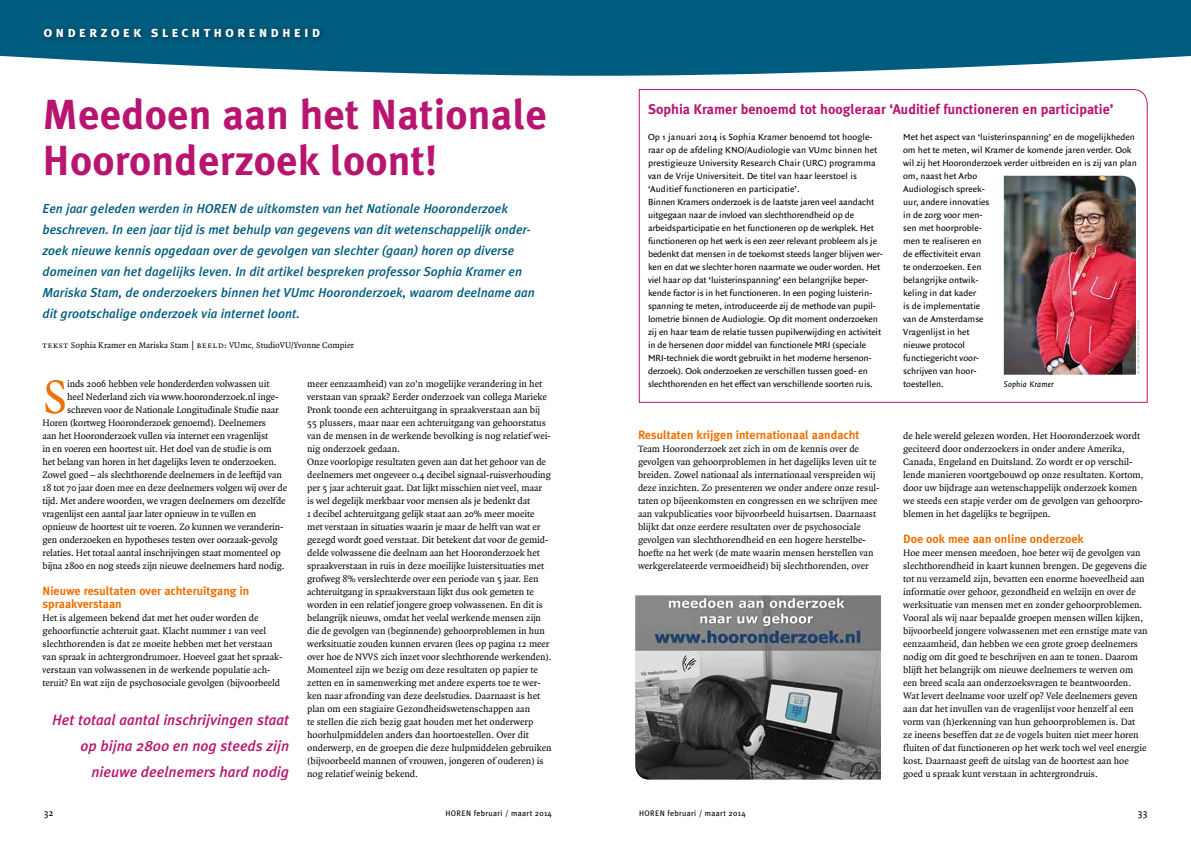
<style>
.page{position:relative;width:1191px;height:842px;background:#fff}
.page>*{position:absolute;margin:0;border:0;box-sizing:border-box;transform-origin:0 0}
.t1{font:50.6px "Quadraat";color:#ee7203}
.t2{font:700 42px/46px "Meta Plus";letter-spacing:.005em;color:#b81570}
.t3{font:italic 500 15px/26px "Meta Plus";color:#b81570;text-align:right}
.t4{font:15px "Meta Plus Bold Caps";letter-spacing:.2em;color:#fff}
.t5{font:700 14px "Meta Plus";color:#b81570}
.t6{font:italic 500 13px/21px "Meta Plus";color:#005c7e}
.t7{font:700 12px/13px "Meta Plus";color:#ee7203}
.t8{font:10px/13px "Quadraat";color:#000}
.t9{font:10px "Quadraat Sans";color:#000}
.t10{font:9.5px/13px "Quadraat Sans";letter-spacing:-.01em;color:#000}
.t11{font:9px "Quadraat";color:#000}
.t12{font:italic 9px "Quadraat Sans";letter-spacing:.02em;color:#000}
.t13{font:8px "Meta Plus";letter-spacing:.04em;color:#000}
.t14{font:4px "Quadraat Sans Small Caps";color:#9d9d9c}
.s1{font-family:"Quadraat Small Caps"}
</style>
<div class="page">
<svg style="left:0;top:0;width:1191px;height:76px;background:#1a6c8b"></svg>
<div style="left:40px;top:24px;width:285px;height:19px;background:#000;opacity:.5"></div>
<svg style="left:639px;top:89px;width:508px;height:314px"></svg>
<img style="left:1003px;top:176px;width:133px;height:199px">
<img style="left:635px;top:595px;width:246px;height:185px">
<h3 class="t4" style="left:44px;top:23px;width:278px">onderzoek slechthorendheid</h3>
<h2 class="t2" style="left:43px;top:91px;width:506px">Meedoen aan het Nationale<br>Hooronderzoek loont!</h2>
<p class="t6" style="left:43px;top:198px;width:494px">Een jaar geleden werden in HOREN de uitkomsten van het Nationale Hooronderzoek beschreven. In een jaar tijd is met behulp van gegevens van dit wetenschappelijk onder&shy;zoek nieuwe kennis opgedaan over de gevolgen van slechter (gaan) horen op diverse domeinen van het dagelijks leven. In dit artikel bespreken professor Sophia Kramer en Mariska Stam, de onderzoekers binnen het VUmc Hooronderzoek, waarom deelname aan dit grootschalige onderzoek via internet loont.</p>
<p class="t11" style="left:43px;top:340px;width:313px"><span class="s1">tekst</span> Sophia Kramer en Mariska Stam | <span class="s1">beeld:</span> VUmc, StudioVU/Yvonne Compier</p>
<h1 class="t1" style="left:43px;top:371px;width:27px">S</h1>
<p class="t8" style="left:67px;top:378px;width:204px">inds 2006 hebben vele honderderden volwassen uit</p>
<p class="t8" style="left:307px;top:378px;width:246px">meer eenzaamheid) van zo’n mogelijke verandering in het verstaan van spraak? Eerder onderzoek van collega Marieke Pronk toonde een achteruitgang in spraakverstaan aan bij 55 plussers, maar naar een achteruitgang van gehoorstatus van de mensen in de werkende bevolking is nog relatief wei&shy;nig onderzoek gedaan.<br>Onze voorlopige resultaten geven aan dat het gehoor van de deelnemers met ongeveer 0.4 decibel signaal-ruisverhouding per 5 jaar achteruit gaat. Dat lijkt misschien niet veel, maar<br>is wel degelijk merkbaar voor mensen als je bedenkt dat<br>1 decibel achteruitgang gelijk staat aan 20% meer moeite met verstaan in situaties waarin je maar de helft van wat er gezegd wordt goed verstaat. Dit betekent dat voor de gemid&shy;delde volwassene die deelnam aan het Hooronderzoek het spraakverstaan in ruis in deze moeilijke luistersituaties met grofweg 8% verslechterde over een periode van 5 jaar. Een achteruitgang in spraakverstaan lijkt dus ook gemeten te worden in een relatief jongere groep volwassenen. En dit is belangrijk nieuws, omdat het veelal werkende mensen zijn die de gevolgen van (beginnende) gehoorproblemen in hun werksituatie zouden kunnen ervaren (lees op pagina 12 meer over hoe de NVVS zich inzet voor slechthorende werkenden).<br>Momenteel zijn we bezig om deze resultaten op papier te zetten en in samenwerking met andere experts toe te wer&shy;ken naar afronding van deze deelstudies. Daarnaast is het plan om een stagiaire Gezondheidswetenschappen aan<br>te stellen die zich bezig gaat houden met het onderwerp hoorhulpmiddelen anders dan hoortoestellen. Over dit onderwerp, en de groepen die deze hulpmiddelen gebruiken (bijvoorbeeld mannen of vrouwen, jongeren of ouderen) is nog relatief weinig bekend.</p>
<p class="t8" style="left:67px;top:391px;width:213px">heel Nederland zich via www.hooronderzoek.nl inge-</p>
<p class="t8" style="left:67px;top:404px;width:213px">schreven voor de Nationale Longitudinale Studie naar</p>
<p class="t8" style="left:43px;top:417px;width:225px">Horen (kortweg Hooronderzoek genoemd). Deelnemers</p>
<p class="t8" style="left:43px;top:430px;width:227px">aan het Hooronderzoek vullen via internet een vragenlijst</p>
<p class="t8" style="left:43px;top:443px;width:230px">in en voeren een hoortest uit. Het doel van de studie is om</p>
<p class="t8" style="left:43px;top:456px;width:236px">het belang van horen in het dagelijks leven te onderzoeken.</p>
<p class="t8" style="left:43px;top:469px;width:241px">Zowel goed – als slechthorende deelnemers in de leeftijd van</p>
<p class="t8" style="left:43px;top:482px;width:246px">18 tot 70 jaar doen mee en deze deelnemers volgen wij over de</p>
<p class="t8" style="left:43px;top:495px;width:244px">tijd. Met andere woorden, we vragen deelnemers om dezelfde</p>
<p class="t8" style="left:43px;top:508px;width:215px">vragenlijst een aantal jaar later opnieuw in te vullen en</p>
<p class="t8" style="left:43px;top:521px;width:242px">opnieuw de hoortest uit te voeren. Zo kunnen we veranderin-</p>
<p class="t8" style="left:43px;top:534px;width:236px">gen onderzoeken en hypotheses testen over oorzaak-gevolg</p>
<p class="t8" style="left:43px;top:547px;width:240px">relaties. Het totaal aantal inschrijvingen staat momenteel op</p>
<p class="t8" style="left:43px;top:560px;width:243px">bijna 2800 en nog steeds zijn nieuwe deelnemers hard nodig.</p>
<p class="t7" style="left:43px;top:584px;width:208px">Nieuwe resultaten over achteruitgang in spraakverstaan</p>
<p class="t8" style="left:43px;top:612px;width:241px">Het is algemeen bekend dat met het ouder worden de gehoorfunctie achteruit gaat. Klacht nummer 1 van veel slechthorenden is dat ze moeite hebben met het verstaan van spraak in achtergrondrumoer. Hoeveel gaat het spraak&shy;verstaan van volwassenen in de werkende populatie ach&shy;teruit? En wat zijn de psychosociale gevolgen (bijvoorbeeld</p>
<h3 class="t3" style="left:52px;top:707px;width:238px">Het totaal aantal inschrijvingen staat op bijna 2800 en nog steeds zijn nieuwe deelnemers hard nodig</h3>
<h3 class="t5" style="left:648px;top:101px;width:467px">Sophia Kramer benoemd tot hoogleraar ‘Auditief functioneren en participatie’</h3>
<p class="t10" style="left:648px;top:131px;width:236px">Op 1 januari 2014 is Sophia Kramer benoemd tot hoogle&shy;raar op de afdeling KNO/Audiologie van VUmc binnen het prestigieuze University Research Chair (URC) programma van de Vrije Universiteit. De titel van haar leerstoel is ‘Auditief functioneren en participatie’.<br>Binnen Kramers onderzoek is de laatste jaren veel aandacht uitgegaan naar de invloed van slechthorendheid op de arbeidsparticipatie en het functioneren op de werkplek. Het functioneren op het werk is een zeer relevant probleem als je bedenkt dat mensen in de toekomst steeds langer blijven wer&shy;ken en dat we slechter horen naarmate we ouder worden. Het viel haar op dat ‘luisterinspanning’ een belangrijke beper&shy;kende factor is in het functioneren. In een poging luisterin&shy;spanning te meten, introduceerde zij de methode van pupil&shy;lometrie binnen de Audiologie. Op dit moment onderzoeken zij en haar team de relatie tussen pupilverwijding en activiteit in de hersenen door middel van functionele MRI (speciale MRI-techniek die wordt gebruikt in het moderne hersenon&shy;derzoek). Ook onderzoeken ze verschillen tussen goed- en slechthorenden en het effect van verschillende soorten ruis.</p>
<p class="t10" style="left:903px;top:130px;width:235px">Met het aspect van ‘luisterinspanning’ en de mogelijkheden om het te meten, wil Kramer de komende jaren verder. Ook wil zij het Hooronderzoek verder uitbreiden en is zij van plan om, naast het Arbo<br>Audiologisch spreek-<br>uur, andere innovaties<br>in de zorg voor men-<br>sen met hoorproble-<br>men te realiseren en<br>de effectiviteit ervan<br>te onderzoeken. Een<br>belangrijke ontwik-<br>keling in dat kader<br>is de implementatie<br>van de Amsterdamse<br>Vragenlijst in het<br>nieuwe protocol<br>functiegericht voor-<br>schrijven van hoor-<br>toestellen.</p>
<p class="t14" style="left:1141px;top:320px;width:56px;rotate:90deg">beeld: studiovu/yvonnecompier</p>
<p class="t12" style="left:1003px;top:379px;width:51px">Sophia Kramer</p>
<p class="t7" style="left:638px;top:428px;width:223px">Resultaten krijgen internationaal aandacht</p>
<p class="t8" style="left:638px;top:443px;width:243px">Team Hooronderzoek zet zich in om de kennis over de gevolgen van gehoorproblemen in het dagelijks leven uit te breiden. Zowel nationaal als internationaal verspreiden wij deze inzichten. Zo presenteren we onder andere onze resul&shy;taten op bijeenkomsten en congressen en we schrijven mee aan vakpublicaties voor bijvoorbeeld huisartsen. Daarnaast blijkt dat onze eerdere resultaten over de psychosociale gevolgen van slechthorendheid en een hogere herstelbe&shy;hoefte na het werk (de mate waarin mensen herstellen van werkgerelateerde vermoeidheid) bij slechthorenden, over</p>
<p class="t8" style="left:903px;top:430px;width:242px">de hele wereld gelezen worden. Het Hooronderzoek wordt geciteerd door onderzoekers in onder andere Amerika, Canada, Engeland en Duitsland. Zo wordt er op verschil&shy;lende manieren voortgebouwd op onze resultaten. Kortom, door uw bijdrage aan wetenschappelijk onderzoek komen we steeds een stapje verder om de gevolgen van gehoorpro&shy;blemen in het dagelijks te begrijpen.</p>
<p class="t7" style="left:903px;top:532px;width:182px">Doe ook mee aan online onderzoek</p>
<p class="t8" style="left:903px;top:547px;width:246px">Hoe meer mensen meedoen, hoe beter wij de gevolgen van slechthorendheid in kaart kunnen brengen. De gegevens die tot nu verzameld zijn, bevatten een enorme hoeveelheid aan informatie over gehoor, gezondheid en welzijn en over de werksituatie van mensen met en zonder gehoorproblemen.<br>Vooral als wij naar bepaalde groepen mensen willen kijken, bijvoorbeeld jongere volwassenen met een ernstige mate van eenzaamheid, dan hebben we een grote groep deelnemers nodig om dit goed te beschrijven en aan te tonen. Daarom blijft het belangrijk om nieuwe deelnemers te werven om een breed scala aan onderzoeksvragen te beantwoorden.<br>Wat levert deelname voor uzelf op? Vele deelnemers geven aan dat het invullen van de vragenlijst voor henzelf al een vorm van (h)erkenning van hun gehoorproblemen is. Dat<br>ze ineens beseffen dat ze de vogels buiten niet meer horen fluiten of dat functioneren op het werk toch wel veel energie kost. Daarnaast geeft de uitslag van de hoortest aan hoe goed u spraak kunt verstaan in achtergrondruis.</p>
<p class="t9" style="left:44px;top:807px;width:11px">32</p>
<p class="t13" style="left:445px;top:809px;width:108px">HOREN februari / maart 2014</p>
<p class="t13" style="left:639px;top:809px;width:108px">HOREN februari / maart 2014</p>
<p class="t9" style="left:1137px;top:807px;width:11px">33</p>
</div>
